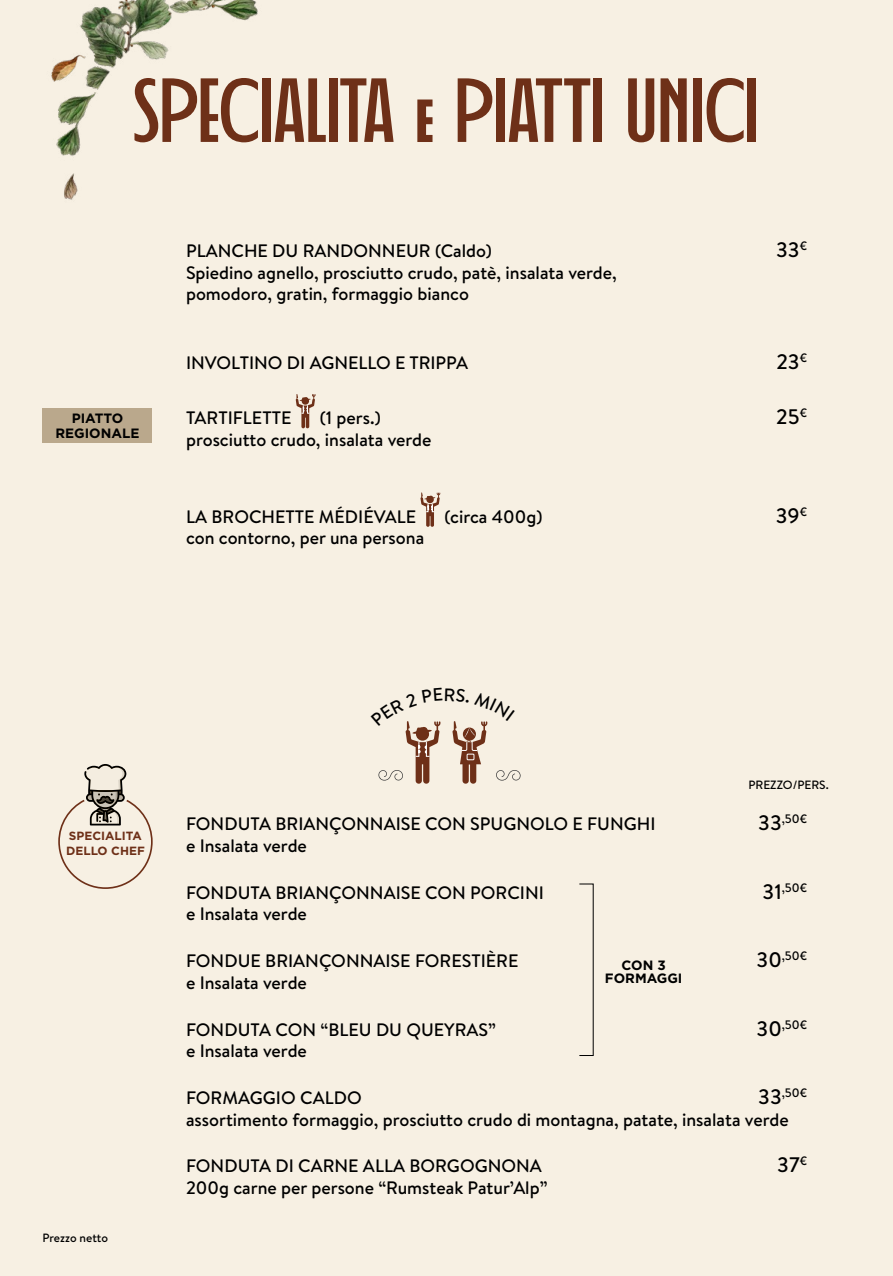
<style>
.page{position:relative;width:893px;height:1276px;background:#f7f0e3}
.page>*{position:absolute;margin:0;border:0;box-sizing:border-box;transform-origin:0 0}
.t1{font:90.75px "Decohead FREE Regular";color:#6e3018}
.t2{font:500 21px "Brandon Text";color:#000}
.t3{font:500 18px/21.6px "Brandon Text";color:#000}
.t4{font:700 13.5px/15px "Gotham";color:#000;text-align:center}
.t5{font:500 12.3px "Brandon Text";color:#000}
.t6{font:500 12px "Brandon Text";color:#000}
.t7{font:700 11.85px/14.9px "Gotham";color:#6e3018}
.s1{font-size:21px}
</style>
<div class="page">
<svg style="left:296px;top:394px;width:20px;height:34px"></svg>
<svg style="left:420px;top:492px;width:20px;height:35px"></svg>
<div style="left:43px;top:408px;width:109px;height:34px;background:#baa88c"></div>
<img style="left:51px;top:0;width:207px;height:200px">
<svg style="left:58px;top:764px;width:95px;height:125px"></svg>
<svg style="left:378px;top:721px;width:143px;height:62px"></svg>
<h1 class="t1" style="left:133px;top:57px;width:627px">SPÉCIALITA e PIATTI UNICI</h1>
<p class="t3" style="left:186px;top:240px;width:307px">PLANCHE DU RANDONNEUR (Caldo)</p>
<p class="t2" style="left:776px;top:235px;width:32px">33<sup>€</sup></p>
<p class="t3" style="left:186px;top:261px;width:432px">Spiedino agnello, prosciutto crudo, patè, insalata verde, pomodoro, gratin, formaggio bianco</p>
<p class="t4" style="left:55px;top:411px;width:86px">PIATTO<br>REGIONALE</p>
<p class="t3" style="left:186px;top:351px;width:283px">INVOLTINO DI AGNELLO E TRIPPA</p>
<p class="t2" style="left:776px;top:347px;width:32px">23<sup>€</sup></p>
<p class="t3" style="left:186px;top:407px;width:107px">TARTIFLETTE</p>
<p class="t3" style="left:320px;top:407px;width:62px">(1 pers.)</p>
<p class="t2" style="left:776px;top:402px;width:32px">25<sup>€</sup></p>
<p class="t3" style="left:186px;top:428px;width:247px">prosciutto crudo, insalata verde</p>
<p class="t3" style="left:186px;top:505px;width:232px">LA BROCHETTE MÉDIÉVALE</p>
<p class="t3" style="left:445px;top:505px;width:99px">(circa 400g)</p>
<p class="t2" style="left:776px;top:501px;width:33px">39<sup>€</sup></p>
<p class="t3" style="left:186px;top:527px;width:240px">con contorno, per una persona</p>
<p class="t7" style="left:66px;top:828px;width:80px">SPECIALITA<br>DELLO CHEF</p>
<p class="t6" style="left:43px;top:1229px;width:67px">Prezzo netto</p>
<p class="t6" style="left:748px;top:776px;width:82px">PREZZO/PERS.</p>
<p class="t3" style="left:186px;top:813px;width:471px">FONDUTA BRIANÇONNAISE CON SPUGNOLO E FUNGHI</p>
<p class="t5" style="left:758px;top:810px;width:50px"><span class="s1">33</span>,50€</p>
<p class="t3" style="left:186px;top:834px;width:122px">e Insalata verde</p>
<p class="t3" style="left:186px;top:881px;width:359px">FONDUTA BRIANÇONNAISE CON PORCINI</p>
<p class="t5" style="left:763px;top:879px;width:46px"><span class="s1">31</span>,50€</p>
<p class="t3" style="left:186px;top:903px;width:122px">e Insalata verde</p>
<p class="t3" style="left:186px;top:949px;width:334px">FONDUE BRIANÇONNAISE FORESTIÈRE</p>
<p class="t5" style="left:757px;top:947px;width:52px"><span class="s1">30</span>,50€</p>
<p class="t3" style="left:186px;top:971px;width:122px">e Insalata verde</p>
<p class="t3" style="left:186px;top:1018px;width:312px">FONDUTA CON “BLEU DU QUEYRAS”</p>
<p class="t5" style="left:757px;top:1015px;width:52px"><span class="s1">30</span>,50€</p>
<p class="t3" style="left:186px;top:1039px;width:122px">e Insalata verde</p>
<p class="t3" style="left:186px;top:1086px;width:177px">FORMAGGIO CALDO</p>
<p class="t5" style="left:758px;top:1084px;width:50px"><span class="s1">33</span>,50€</p>
<p class="t3" style="left:186px;top:1108px;width:604px">assortimento formaggio, prosciutto crudo di montagna, patate, insalata verde</p>
<p class="t3" style="left:186px;top:1155px;width:357px">FONDUTA DI CARNE ALLA BORGOGNONA</p>
<p class="t2" style="left:777px;top:1150px;width:31px">37<sup>€</sup></p>
<p class="t3" style="left:186px;top:1176px;width:363px">200g carne per persone “Rumsteak Patur’Alp”</p>
<p class="t4" style="left:605px;top:958px;width:79px;line-height:13.5px">CON 3<br>FORMAGGI</p>
</div>
